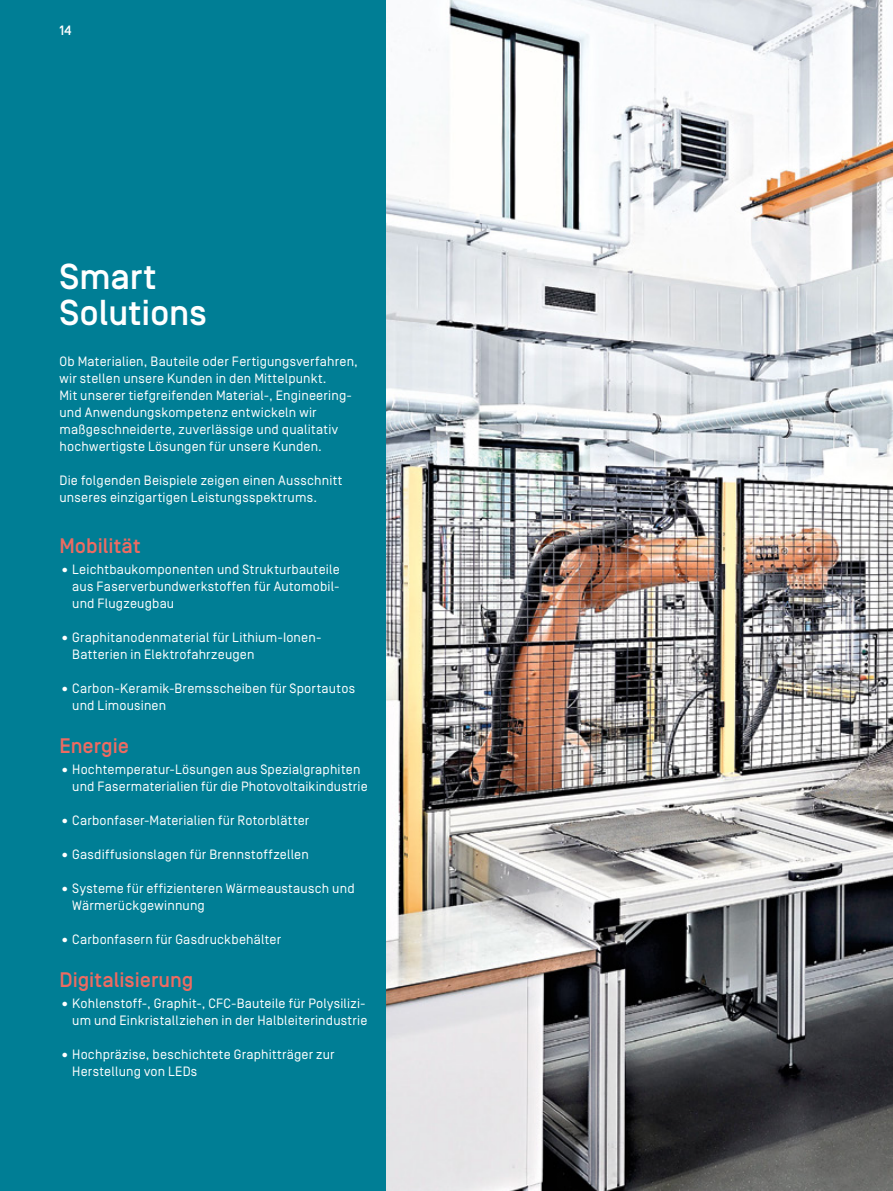
<style>
.page{position:relative;width:893px;height:1191px;background:#fff}
.page>*{position:absolute;margin:0;border:0;box-sizing:border-box;transform-origin:0 0}
.SGL_Headline3_24Pt_Medium_White{font:500 36px/36px "Simplon Norm";letter-spacing:-.005em;color:#fff}
.SGL_Subline2_14Pt_Medium_Smart_Orange{font:500 21px "Simplon Norm";color:#ed6b62}
.SGL_Copy_9Pt_Regular_White{font:13.5px/17px "Simplon Norm";letter-spacing:.015em;color:#fff}
.Paginierung_links_9Pt_Medium_Petrol{font:500 13.5px "Simplon Norm";color:#fff}
</style>
<div class="page">
<img style="left:385px;top:0;width:508px;height:1191px">
<div style="left:0;top:0;width:385px;height:1191px;background:#007e95"></div>
<p class="Paginierung_links_9Pt_Medium_Petrol" style="left:60px;top:23px;width:13px">14</p>
<p class="SGL_Headline3_24Pt_Medium_White" style="left:60px;top:260px;width:149px">Smart<br>Solutions</p>
<p class="SGL_Copy_9Pt_Regular_White" style="left:60px;top:353px;width:300px">Ob Materialien, Bauteile oder Fertigungsverfahren, wir stellen unsere Kunden in den Mittelpunkt.<br>Mit unserer tiefgreifenden Material-, Engineering&shy;und Anwendungskompetenz entwickeln wir maßgeschneiderte, zuverlässige und qualitativ hochwertigste Lösungen für unsere Kunden.</p>
<p class="SGL_Copy_9Pt_Regular_White" style="left:60px;top:472px;width:284px">Die folgenden Beispiele zeigen einen Ausschnitt unseres einzigartigen Leistungsspektrums.</p>
<p class="SGL_Subline2_14Pt_Medium_Smart_Orange" style="left:60px;top:534px;width:83px">Mobilität</p>
<p class="SGL_Copy_9Pt_Regular_White" style="left:72px;top:561px;width:269px;text-align:justify;text-indent:-13px">• Leichtbaukomponenten und Strukturbauteile aus Faserverbundwerkstoffen für Automobil&shy;und Flugzeugbau</p>
<p class="SGL_Copy_9Pt_Regular_White" style="left:72px;top:629px;width:251px;text-indent:-13px">• Graphitanodenmaterial für Lithium-Ionen-<br>Batterien in Elektrofahrzeugen</p>
<p class="SGL_Copy_9Pt_Regular_White" style="left:72px;top:680px;width:284px;text-indent:-13px">• Carbon-Keramik-Bremsscheiben für Sportautos und Limousinen</p>
<p class="SGL_Subline2_14Pt_Medium_Smart_Orange" style="left:60px;top:734px;width:71px">Energie</p>
<p class="SGL_Copy_9Pt_Regular_White" style="left:72px;top:761px;width:297px;text-indent:-13px">• Hochtemperatur-Lösungen aus Spezialgraphiten und Fasermaterialien für die Photovoltaikindustrie</p>
<p class="SGL_Copy_9Pt_Regular_White" style="left:60px;top:812px;width:251px">• Carbonfaser-Materialien für Rotorblätter</p>
<p class="SGL_Copy_9Pt_Regular_White" style="left:60px;top:846px;width:251px">• Gasdiffusionslagen für Brennstoffzellen</p>
<p class="SGL_Copy_9Pt_Regular_White" style="left:72px;top:880px;width:284px;text-indent:-13px">• Systeme für effizienteren Wärmeaustausch und<br>Wärmerückgewinnung</p>
<p class="SGL_Copy_9Pt_Regular_White" style="left:60px;top:931px;width:223px">• Carbonfasern für Gasdruckbehälter</p>
<p class="SGL_Subline2_14Pt_Medium_Smart_Orange" style="left:60px;top:968px;width:135px">Digitalisierung</p>
<p class="SGL_Copy_9Pt_Regular_White" style="left:60px;top:995px;width:309px;text-align:right">• Kohlenstoff-, Graphit-, CFC-Bauteile für Polysilizi&shy;um und Einkristallziehen in der Halbleiterindustrie</p>
<p class="SGL_Copy_9Pt_Regular_White" style="left:72px;top:1046px;width:264px;text-indent:-13px">• Hochpräzise, beschichtete Graphitträger zur<br>Herstellung von LEDs</p>
</div>
